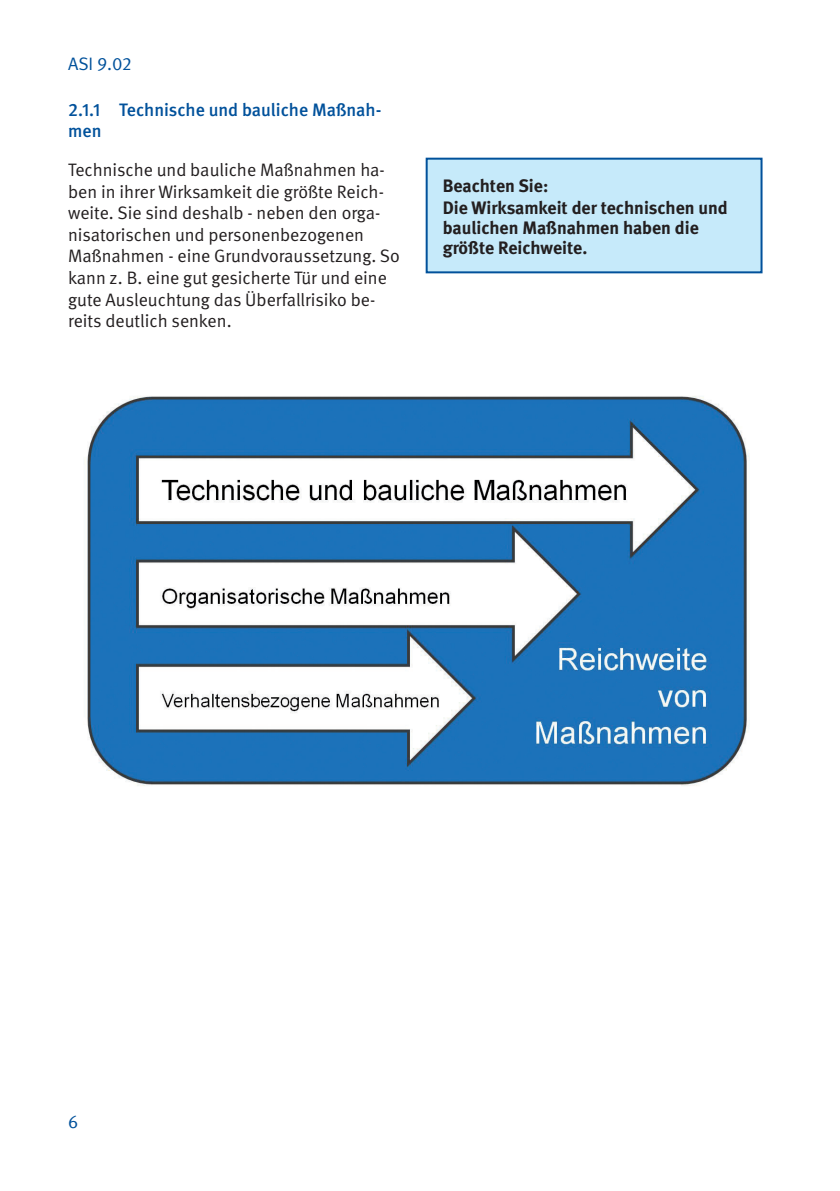
<style>
.page{position:relative;width:840px;height:1191px;background:#fff}
.page>*{position:absolute;margin:0;border:0;box-sizing:border-box;transform-origin:0 0}
.t1{font:18px/21.6px "DGUV Meta";color:#231f20}
.t2{font:700 18px/22px "DGUV Meta";color:#231f20}
.t3{font:500 18px/21.6px "DGUV Meta";color:#01519b}
.t4{font:18px "DGUV Meta";color:#01519b}
</style>
<div class="page">
<div style="left:425px;top:158px;width:337px;height:115px;background:#c6eafa;border:2px solid #01519b"></div>
<img style="left:87px;top:396px;width:663px;height:390px">
<p class="t4" style="left:68px;top:54px;width:65px">ASI 9.02</p>
<p class="t3" style="left:68px;top:99px;width:315px">2.1.1 Technische und bauliche Maßnah&shy;men</p>
<p class="t1" style="left:68px;top:159px;width:333px">Technische und bauliche Maßnahmen ha&shy;ben in ihrer Wirksamkeit die größte Reich&shy;weite. Sie sind deshalb - neben den orga&shy;nisatorischen und personenbezogenen Maßnahmen - eine Grundvoraussetzung. So kann z. B. eine gut gesicherte Tür und eine gute Ausleuchtung das Überfallrisiko be&shy;reits deutlich senken.</p>
<p class="t2" style="left:442px;top:175px;width:286px">Beachten Sie:<br>Die Wirksamkeit der technischen und</p>
<p class="t2" style="left:442px;top:218px;width:257px;line-height:20px">baulichen Maßnahmen haben die größte Reichweite.</p>
<p class="t4" style="left:68px;top:1111px;width:12px">6</p>
</div>
